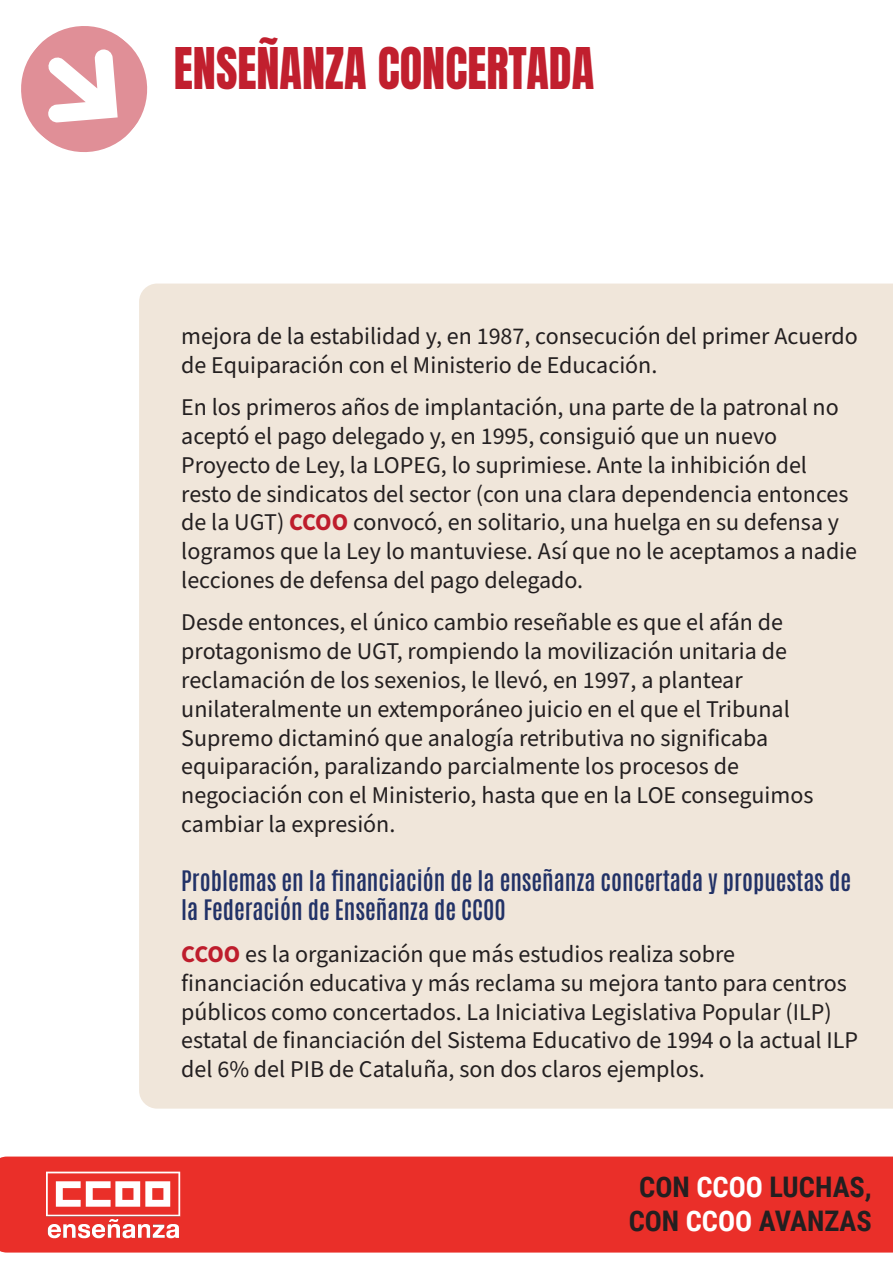
<style>
.page{position:relative;width:893px;height:1263px;background:#fff}
.page>*{position:absolute;margin:0;border:0;box-sizing:border-box;transform-origin:0 0}
.t1{font:48px "Anton";color:#c11f2e}
.t2{font:700 28.35px/34px "Roboto Condensed";color:#231f20;text-align:center}
.t3{font:24px/28.8px "Source Sans Pro";color:#231f20}
.t4{font:600 24px/28.8px "Antonio";color:#223267}
.s1{font-weight:700;color:#be1d2c}
.s2{color:#fff}
</style>
<div class="page">
<div style="left:139px;top:284px;width:754px;height:825px;background:#f0e6da"></div>
<svg style="left:21px;top:26px;width:127px;height:126px"></svg>
<div style="left:0;top:1156px;width:893px;height:96px;background:#ea2f29"></div>
<img style="left:43px;top:1167px;width:140px;height:78px">
<h1 class="t1" style="left:174px;top:45px;width:422px">ENSEÑANZA CONCERTADA</h1>
<p class="t3" style="left:181px;top:322px;width:678px">mejora de la estabilidad y, en 1987, consecución del primer Acuerdo de Equiparación con el Ministerio de Educación.</p>
<p class="t3" style="left:181px;top:394px;width:677px">En los primeros años de implantación, una parte de la patronal no aceptó el pago delegado y, en 1995, consiguió que un nuevo Proyecto de Ley, la LOPEG, lo suprimiese. Ante la inhibición del resto de sindicatos del sector (con una clara dependencia entonces de la UGT) <span class="s1">CCOO</span> convocó, en solitario, una huelga en su defensa y logramos que la Ley lo mantuviese. Así que no le aceptamos a nadie lecciones de defensa del pago delegado.</p>
<p class="t3" style="left:181px;top:609px;width:634px">Desde entonces, el único cambio reseñable es que el afán de protagonismo de UGT, rompiendo la movilización unitaria de reclamación de los sexenios, le llevó, en 1997, a plantear unilateralmente un extemporáneo juicio en el que el Tribunal Supremo dictaminó que analogía retributiva no significaba equiparación, paralizando parcialmente los procesos de negociación con el Ministerio, hasta que en la LOE conseguimos cambiar la expresión.</p>
<p class="t4" style="left:181px;top:866px;width:671px">Problemas en la financiación de la enseñanza concertada y propuestas de la Federación de Enseñanza de CCOO</p>
<p class="t3" style="left:181px;top:940px;width:678px"><span class="s1">CCOO</span> es la organización que más estudios realiza sobre financiación educativa y más reclama su mejora tanto para centros públicos como concertados. La Iniciativa Legislativa Popular (ILP) estatal de financiación del Sistema Educativo de 1994 o la actual ILP del 6% del PIB de Cataluña, son dos claros ejemplos.</p>
<p class="t2" style="left:629px;top:1169px;width:245px">CON <span class="s2">CCOO</span> LUCHAS,<br>CON <span class="s2">CCOO</span> AVANZAS</p>
</div>
